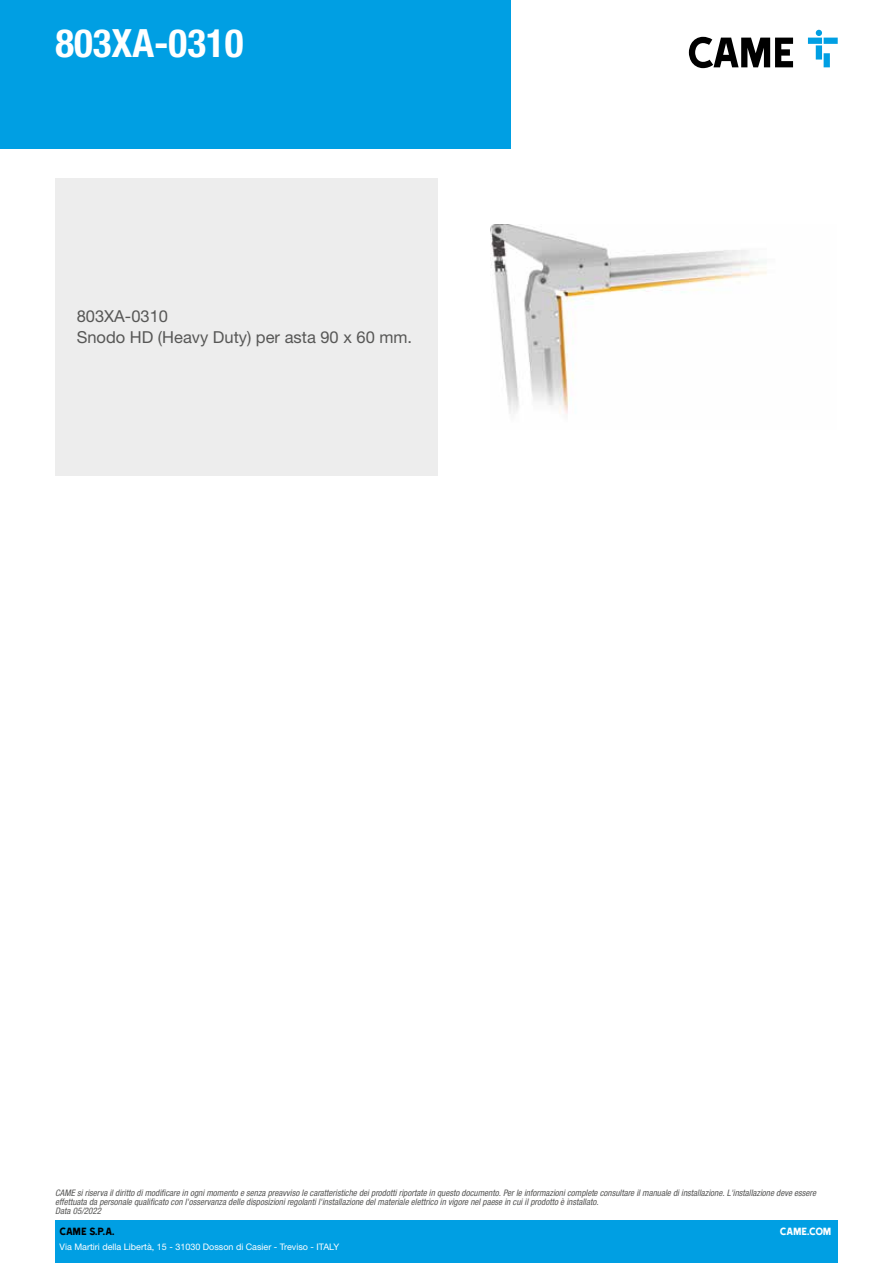
<style>
.page{position:relative;width:893px;height:1263px;background:#fff}
.page>*{position:absolute;margin:0;border:0;box-sizing:border-box;transform-origin:0 0}
.t1{font:700 condensed 39px "Helvetica Neue LTW1 G";color:#fff}
.t2{font:16.5px/21px "Helvetica Neue LTW1 G";color:#575756}
.t3{font:12px "Came Type";color:#000}
.t4{font:12px "Came Type";letter-spacing:-.025em;color:#fff}
.t5{font:italic condensed 9px/9px "Helvetica Neue LTW1 G";color:#575756}
.t6{font:9px "Helvetica Neue LTW1 G";color:#fff}
</style>
<div class="page">
<div style="left:55px;top:1220px;width:783px;height:43px;background:#009fe3"></div>
<div style="left:0;top:0;width:510px;height:149px;background:#009fe3"></div>
<svg style="left:689px;top:37px;width:104px;height:31px"></svg>
<svg style="left:808px;top:30px;width:30px;height:37px"></svg>
<div style="left:55px;top:178px;width:383px;height:298px;background:#ededed"></div>
<img style="left:490px;top:224px;width:277px;height:190px">
<h1 class="t1" style="left:55px;top:20px;width:190px">803XA-0310</h1>
<h2 class="t2" style="left:77px;top:306px;width:337px">803XA-0310<br>Snodo HD (Heavy Duty) per asta 90 x 60 mm.</h2>
<p class="t5" style="left:55px;top:1189px;width:762px">CAME si riserva il diritto di modificare in ogni momento e senza preavviso le caratteristiche dei prodotti riportate in questo documento. Per le informazioni complete consultare il manuale di installazione. L'installazione deve essere effettuata da personale qualificato con l'osservanza delle disposizioni regolanti l'installazione del materiale elettrico in vigore nel paese in cui il prodotto è installato.<br>Data 05/2022</p>
<h3 class="t3" style="left:60px;top:1225px;width:57px">CAME S.P.A.</h3>
<p class="t6" style="left:60px;top:1241px;width:281px">Via Martiri della Libertà, 15 - 31030 Dosson di Casier - Treviso - ITALY</p>
<h3 class="t4" style="left:780px;top:1225px;width:53px">CAME.COM</h3>
</div>
